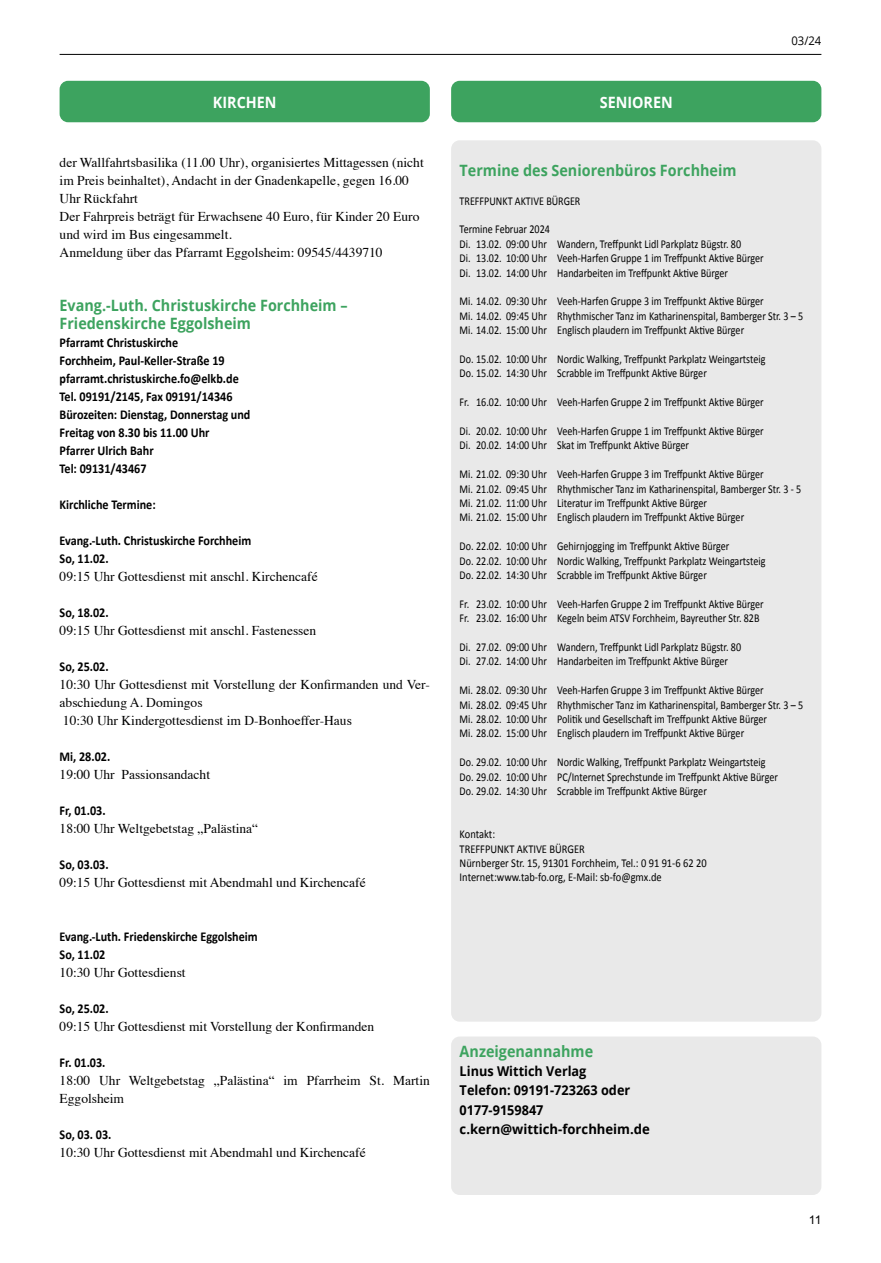
<style>
.page{position:relative;width:881px;height:1263px;background:#fff}
.page>*{position:absolute;margin:0;border:0;box-sizing:border-box;transform-origin:0 0}
.t1{font:700 15.6px/18px "Open Sans";color:#3da35f;scale:.92 1}
.t2{font:700 15.6px "Open Sans";color:#fff;scale:.92 1}
.t3{font:13.5px/18px "Times";color:#000}
.t4{font:700 13.5px/18px "Calibri";color:#000;scale:.9 1}
.t5{font:700 13.5px/19.2px "Open Sans";color:#000;scale:.94 1}
.t6{font:12px/14.4px "Calibri";color:#000;scale:.84 1}
.t7{font:12px/14.4px "Calibri";color:#000;scale:.87 1}
.t8{font:12px "Open Sans";color:#000;scale:.94 1}
.t9{font:12px "Arial";color:#000}
</style>
<div class="page">
<hr style="left:60px;top:54px;width:761px;height:1px;background:#000">
<div style="left:451px;top:81px;width:370px;height:41px;background:#3da35f;border-radius:9px"></div>
<div style="left:451px;top:140px;width:370px;height:882px;background:#e9e9e9;border-radius:9px"></div>
<div style="left:60px;top:81px;width:369px;height:41px;background:#3da35f;border-radius:9px"></div>
<div style="left:451px;top:1036px;width:370px;height:159px;background:#e9e9e9;border-radius:9px"></div>
<h1 class="t2" style="left:213px;top:91px;width:71px">KIRCHEN</h1>
<p class="t3" style="left:60px;top:152px;width:365px">der Wallfahrtsbasilika (11.00 Uhr), organisiertes Mittagessen (nicht im Preis beinhaltet), Andacht in der Gnadenkapelle, gegen 16.00<br>Uhr Rückfahrt<br>Der Fahrpreis beträgt für Erwachsene 40 Euro, für Kinder 20 Euro und wird im Bus eingesammelt.<br>Anmeldung über das Pfarramt Eggolsheim: 09545/4439710</p>
<h1 class="t1" style="left:60px;top:295px;width:314px">Evang.-Luth. Christuskirche Forchheim –<br>Friedenskirche Eggolsheim</h1>
<p class="t4" style="left:60px;top:333px;width:213px">Pfarramt Christuskirche<br>Forchheim, Paul-Keller-Straße 19 pfarramt.christuskirche.fo@elkb.de<br>Tel. 09191/2145, Fax 09191/14346<br>Bürozeiten: Dienstag, Donnerstag und<br>Freitag von 8.30 bis 11.00 Uhr<br>Pfarrer Ulrich Bahr<br>Tel: 09131/43467</p>
<p class="t4" style="left:60px;top:495px;width:108px">Kirchliche Termine:</p>
<p class="t4" style="left:60px;top:531px;width:214px">Evang.-Luth. Christuskirche Forchheim<br>So, 11.02.</p>
<p class="t3" style="left:60px;top:566px;width:259px">09:15 Uhr Gottesdienst mit anschl. Kirchencafé</p>
<p class="t4" style="left:60px;top:603px;width:56px">So, 18.02.</p>
<p class="t3" style="left:60px;top:620px;width:258px">09:15 Uhr Gottesdienst mit anschl. Fastenessen</p>
<p class="t4" style="left:60px;top:657px;width:56px">So, 25.02.</p>
<p class="t3" style="left:60px;top:674px;width:371px">10:30 Uhr Gottesdienst mit Vorstellung der Konfirmanden und Ver&shy;abschiedung A. Domingos<br>10:30 Uhr Kindergottesdienst im D-Bonhoeffer-Haus</p>
<p class="t4" style="left:60px;top:747px;width:58px">Mi, 28.02.</p>
<p class="t3" style="left:60px;top:764px;width:152px">19:00 Uhr Passionsandacht</p>
<p class="t4" style="left:60px;top:801px;width:53px">Fr, 01.03.</p>
<p class="t3" style="left:60px;top:818px;width:200px">18:00 Uhr Weltgebetstag „Palästina“</p>
<p class="t4" style="left:60px;top:855px;width:56px">So, 03.03.</p>
<p class="t3" style="left:60px;top:872px;width:307px">09:15 Uhr Gottesdienst mit Abendmahl und Kirchencafé</p>
<p class="t4" style="left:60px;top:927px;width:222px">Evang.-Luth. Friedenskirche Eggolsheim<br>So, 11.02</p>
<p class="t3" style="left:60px;top:962px;width:127px">10:30 Uhr Gottesdienst</p>
<p class="t4" style="left:60px;top:999px;width:56px">So, 25.02.</p>
<p class="t3" style="left:60px;top:1016px;width:316px">09:15 Uhr Gottesdienst mit Vorstellung der Konfirmanden</p>
<p class="t4" style="left:60px;top:1053px;width:53px">Fr. 01.03.</p>
<p class="t3" style="left:60px;top:1070px;width:371px">18:00 Uhr Weltgebetstag „Palästina“ im Pfarrheim St. Martin<br>Eggolsheim</p>
<p class="t4" style="left:60px;top:1125px;width:59px">So, 03. 03.</p>
<p class="t3" style="left:60px;top:1142px;width:307px">10:30 Uhr Gottesdienst mit Abendmahl und Kirchencafé</p>
<h1 class="t2" style="left:599px;top:91px;width:81px">SENIOREN</h1>
<p class="t8" style="left:791px;top:32px;width:33px">03/24</p>
<h1 class="t1" style="left:459px;top:161px;width:302px">Termine des Seniorenbüros Forchheim</h1>
<p class="t6" style="left:459px;top:193px;width:145px">TREFFPUNKT AKTIVE BÜRGER</p>
<p class="t6" style="left:459px;top:222px;width:363px">Termine Februar 2024<br>Di. 13.02. 09:00 Uhr Wandern, Treffpunkt Lidl Parkplatz Bügstr. 80<br>Di. 13.02. 10:00 Uhr Veeh-Harfen Gruppe 1 im Treffpunkt Aktive Bürger Di. 13.02. 14:00 Uhr Handarbeiten im Treffpunkt Aktive Bürger</p>
<p class="t6" style="left:459px;top:294px;width:410px">Mi. 14.02. 09:30 Uhr Veeh-Harfen Gruppe 3 im Treffpunkt Aktive Bürger<br>Mi. 14.02. 09:45 Uhr Rhythmischer Tanz im Katharinenspital, Bamberger Str. 3 – 5<br>Mi. 14.02. 15:00 Uhr Englisch plaudern im Treffpunkt Aktive Bürger</p>
<p class="t6" style="left:459px;top:352px;width:365px">Do. 15.02. 10:00 Uhr Nordic Walking, Treffpunkt Parkplatz Weingartsteig<br>Do. 15.02. 14:30 Uhr Scrabble im Treffpunkt Aktive Bürger</p>
<p class="t6" style="left:459px;top:395px;width:363px">Fr. 16.02. 10:00 Uhr Veeh-Harfen Gruppe 2 im Treffpunkt Aktive Bürger</p>
<p class="t6" style="left:459px;top:424px;width:363px">Di. 20.02. 10:00 Uhr Veeh-Harfen Gruppe 1 im Treffpunkt Aktive Bürger<br>Di. 20.02. 14:00 Uhr Skat im Treffpunkt Aktive Bürger</p>
<p class="t6" style="left:459px;top:467px;width:408px">Mi. 21.02. 09:30 Uhr Veeh-Harfen Gruppe 3 im Treffpunkt Aktive Bürger<br>Mi. 21.02. 09:45 Uhr Rhythmischer Tanz im Katharinenspital, Bamberger Str. 3 - 5<br>Mi. 21.02. 11:00 Uhr Literatur im Treffpunkt Aktive Bürger<br>Mi. 21.02. 15:00 Uhr Englisch plaudern im Treffpunkt Aktive Bürger</p>
<p class="t6" style="left:459px;top:539px;width:365px">Do. 22.02. 10:00 Uhr Gehirnjogging im Treffpunkt Aktive Bürger<br>Do. 22.02. 10:00 Uhr Nordic Walking, Treffpunkt Parkplatz Weingartsteig<br>Do. 22.02. 14:30 Uhr Scrabble im Treffpunkt Aktive Bürger</p>
<p class="t6" style="left:459px;top:597px;width:363px">Fr. 23.02. 10:00 Uhr Veeh-Harfen Gruppe 2 im Treffpunkt Aktive Bürger<br>Fr. 23.02. 16:00 Uhr Kegeln beim ATSV Forchheim, Bayreuther Str. 82B</p>
<p class="t6" style="left:459px;top:640px;width:336px">Di. 27.02. 09:00 Uhr Wandern, Treffpunkt Lidl Parkplatz Bügstr. 80<br>Di. 27.02. 14:00 Uhr Handarbeiten im Treffpunkt Aktive Bürger</p>
<p class="t6" style="left:459px;top:683px;width:410px">Mi. 28.02. 09:30 Uhr Veeh-Harfen Gruppe 3 im Treffpunkt Aktive Bürger<br>Mi. 28.02. 09:45 Uhr Rhythmischer Tanz im Katharinenspital, Bamberger Str. 3 – 5<br>Mi. 28.02. 10:00 Uhr Politik und Gesellschaft im Treffpunkt Aktive Bürger<br>Mi. 28.02. 15:00 Uhr Englisch plaudern im Treffpunkt Aktive Bürger</p>
<p class="t6" style="left:459px;top:755px;width:380px">Do. 29.02. 10:00 Uhr Nordic Walking, Treffpunkt Parkplatz Weingartsteig<br>Do. 29.02. 10:00 Uhr PC/Internet Sprechstunde im Treffpunkt Aktive Bürger<br>Do. 29.02. 14:30 Uhr Scrabble im Treffpunkt Aktive Bürger</p>
<p class="t7" style="left:459px;top:827px;width:285px">Kontakt:<br>TREFFPUNKT AKTIVE BÜRGER<br>Nürnberger Str. 15, 91301 Forchheim, Tel.: 0 91 91-6 62 20<br>Internet:www.tab-fo.org, E-Mail: sb-fo@gmx.de</p>
<h1 class="t1" style="left:459px;top:1042px;width:147px">Anzeigenannahme</h1>
<p class="t5" style="left:459px;top:1061px;width:204px">Linus Wittich Verlag<br>Telefon: 09191-723263 oder<br>0177-9159847 c.kern@wittich-forchheim.de</p>
<p class="t9" style="left:808px;top:1211px;width:14px">11</p>
</div>
